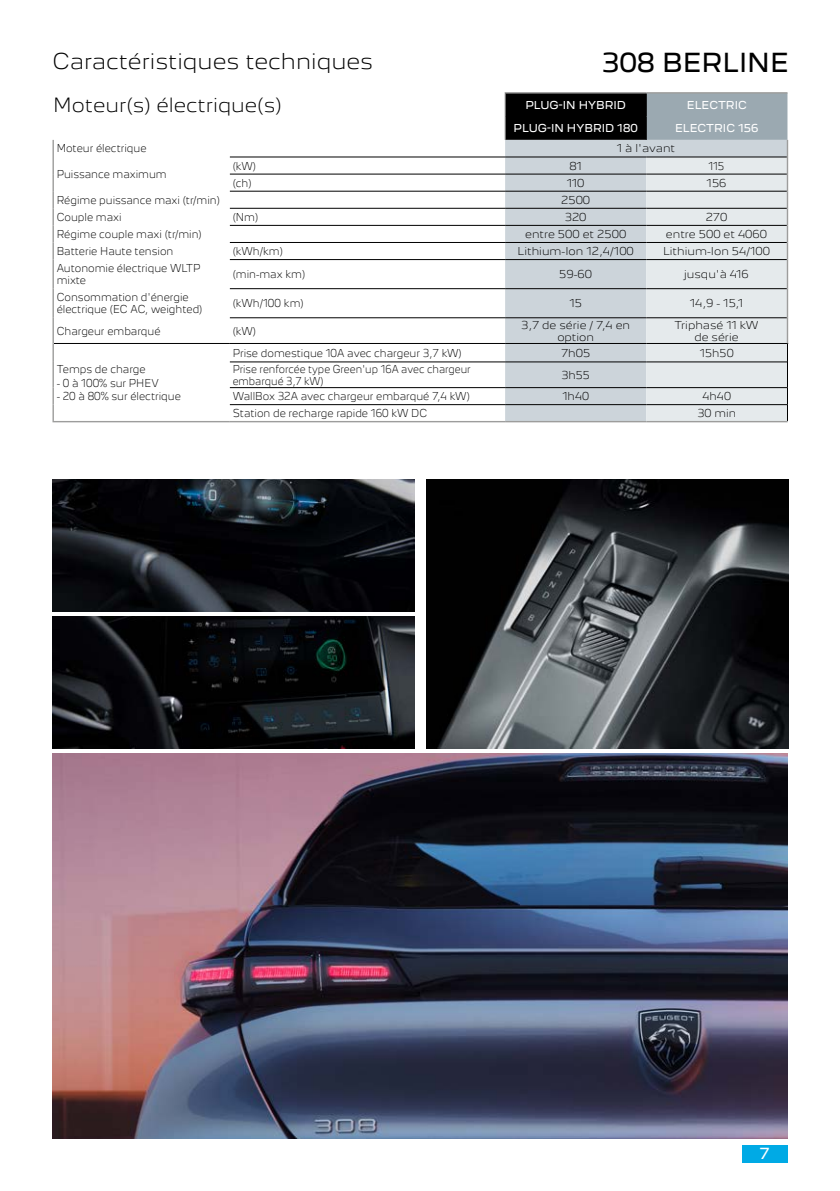
<style>
.page{position:relative;width:840px;height:1191px;background:#fff}
.page>*{position:absolute;margin:0;border:0;box-sizing:border-box;transform-origin:0 0}
.t1{font:24px "Peugeot New";color:#000}
.t2{font:300 20px "Peugeot New";color:#000}
.t3{font:300 18px "Peugeot New";color:#000}
.t4{font:14px "Peugeot New";color:#fff}
.t5{font:300 10px/12px "Peugeot New";color:#000;scale:.9 1}
.t6{font:300 10px/12px "Peugeot New";color:#000;text-align:center}
.t7{font:300 10px/12px "Peugeot New";color:#000;scale:.86 1}
.t8{font:10px "Peugeot New";color:#fff}
</style>
<div class="page">
<img style="left:52px;top:480px;width:362px;height:131px">
<img style="left:52px;top:616px;width:362px;height:132px">
<img style="left:426px;top:480px;width:362px;height:268px">
<img style="left:52px;top:754px;width:734px;height:384px">
<div style="left:741px;top:1145px;width:46px;height:17px;background:#00aae5"></div>
<svg style="left:229px;top:156px;width:275px;height:250px"></svg>
<hr style="left:54px;top:343px;width:176px;height:1px;background:#000">
<hr style="left:230px;top:343px;width:275px;height:1px;background:#000">
<hr style="left:230px;top:361px;width:275px;height:1px;background:#000">
<hr style="left:230px;top:387px;width:275px;height:1px;background:#000">
<hr style="left:230px;top:404px;width:275px;height:1px;background:#000">
<svg style="left:52px;top:343px;width:2px;height:19px"></svg>
<hr style="left:52px;top:362px;width:2px;height:25px;background:#9d9d9c">
<svg style="left:52px;top:387px;width:2px;height:34px"></svg>
<svg style="left:52px;top:140px;width:2px;height:119px"></svg>
<hr style="left:52px;top:259px;width:2px;height:30px;background:#9d9d9c">
<hr style="left:52px;top:289px;width:2px;height:29px;background:#9d9d9c">
<hr style="left:52px;top:318px;width:2px;height:25px;background:#9d9d9c">
<hr style="left:52px;top:421px;width:178px;height:1px;background:#9d9d9c">
<hr style="left:230px;top:421px;width:275px;height:1px;background:#9d9d9c">
<hr style="left:505px;top:421px;width:141px;height:1px;background:#9d9d9c">
<hr style="left:646px;top:421px;width:141px;height:1px;background:#9d9d9c">
<hr style="left:230px;top:157px;width:275px;height:1px;background:#000">
<hr style="left:230px;top:174px;width:275px;height:1px;background:#000">
<hr style="left:230px;top:191px;width:275px;height:1px;background:#000">
<hr style="left:230px;top:208px;width:275px;height:1px;background:#000">
<hr style="left:230px;top:225px;width:275px;height:1px;background:#000">
<hr style="left:230px;top:242px;width:275px;height:1px;background:#000">
<hr style="left:230px;top:259px;width:275px;height:1px;background:#000">
<hr style="left:230px;top:288px;width:275px;height:1px;background:#000">
<hr style="left:230px;top:317px;width:275px;height:1px;background:#000">
<hr style="left:504px;top:92px;width:142px;height:2px;background:#9d9d9c">
<hr style="left:646px;top:92px;width:141px;height:2px;background:#9d9d9c">
<svg style="left:504px;top:93px;width:283px;height:328px;background:#bbc2c6"></svg>
<h2 class="t2" style="left:52px;top:44px;width:322px">Caractéristiques techniques</h2>
<h1 class="t1" style="left:601px;top:42px;width:188px">308 BERLINE</h1>
<h3 class="t3" style="left:53px;top:90px;width:230px">Moteur(s) électrique(s)</h3>
<p class="t8" style="left:525px;top:96px;width:102px">PLUG-IN HYBRID</p>
<p class="t8" style="left:686px;top:96px;width:61px">ELECTRIC</p>
<p class="t8" style="left:513px;top:120px;width:125px">PLUG-IN HYBRID 180</p>
<p class="t8" style="left:674px;top:120px;width:85px">ELECTRIC 156</p>
<p class="t5" style="left:57px;top:142px;width:101px">Moteur électrique</p>
<p class="t6" style="left:616px;top:142px;width:60px">1 à l'avant</p>
<p class="t5" style="left:57px;top:167px;width:124px">Puissance maximum</p>
<p class="t5" style="left:232px;top:159px;width:28px">(kW)</p>
<p class="t6" style="left:569px;top:159px;width:14px">81</p>
<p class="t5" style="left:708px;top:159px;width:19px">115</p>
<p class="t5" style="left:232px;top:176px;width:23px">(ch)</p>
<p class="t6" style="left:566px;top:176px;width:19px">110</p>
<p class="t6" style="left:706px;top:176px;width:21px">156</p>
<p class="t5" style="left:57px;top:193px;width:183px">Régime puissance maxi (tr/min)</p>
<p class="t6" style="left:561px;top:193px;width:31px">2500</p>
<p class="t5" style="left:57px;top:210px;width:73px">Couple maxi</p>
<p class="t5" style="left:232px;top:210px;width:30px">(Nm)</p>
<p class="t6" style="left:564px;top:210px;width:23px">320</p>
<p class="t6" style="left:705px;top:210px;width:23px">270</p>
<p class="t5" style="left:57px;top:227px;width:163px">Régime couple maxi (tr/min)</p>
<p class="t6" style="left:525px;top:227px;width:103px">entre 500 et 2500</p>
<p class="t6" style="left:665px;top:227px;width:103px">entre 500 et 4060</p>
<p class="t5" style="left:57px;top:244px;width:131px">Batterie Haute tension</p>
<p class="t5" style="left:232px;top:244px;width:57px">(kWh/km)</p>
<p class="t6" style="left:517px;top:244px;width:118px">Lithium-Ion 12,4/100</p>
<p class="t6" style="left:662px;top:244px;width:108px">Lithium-Ion 54/100</p>
<p class="t5" style="left:57px;top:261px;width:161px">Autonomie électrique WLTP mixte</p>
<p class="t5" style="left:232px;top:267px;width:82px">(min-max km)</p>
<p class="t6" style="left:559px;top:267px;width:34px">59-60</p>
<p class="t6" style="left:683px;top:267px;width:66px">jusqu'à 416</p>
<p class="t5" style="left:57px;top:290px;width:163px">Consommation d'énergie électrique (EC AC, weighted)</p>
<p class="t5" style="left:232px;top:296px;width:80px">(kWh/100 km)</p>
<p class="t6" style="left:569px;top:296px;width:14px">15</p>
<p class="t6" style="left:689px;top:296px;width:55px">14,9 - 15,1</p>
<p class="t5" style="left:57px;top:324px;width:117px">Chargeur embarqué</p>
<p class="t5" style="left:232px;top:324px;width:28px">(kW)</p>
<p class="t6" style="left:521px;top:318px;width:110px">3,7 de série / 7,4 en option</p>
<p class="t6" style="left:674px;top:318px;width:86px">Triphasé 11 kW de série</p>
<p class="t5" style="left:57px;top:362px;width:100px">Temps de charge</p>
<p class="t5" style="left:57px;top:376px;width:115px">- 0 à 100% sur PHEV</p>
<p class="t5" style="left:57px;top:389px;width:139px">- 20 à 80% sur électrique</p>
<p class="t5" style="left:232px;top:346px;width:256px">Prise domestique 10A avec chargeur 3,7 kW)</p>
<p class="t6" style="left:560px;top:346px;width:31px">7h05</p>
<p class="t6" style="left:699px;top:346px;width:35px">15h50</p>
<p class="t7" style="left:232px;top:362px;width:278px">Prise renforcée type Green'up 16A avec chargeur embarqué 3,7 kW)</p>
<p class="t6" style="left:561px;top:368px;width:30px">3h55</p>
<p class="t5" style="left:232px;top:389px;width:265px">WallBox 32A avec chargeur embarqué 7,4 kW)</p>
<p class="t6" style="left:562px;top:389px;width:28px">1h40</p>
<p class="t6" style="left:702px;top:389px;width:30px">4h40</p>
<p class="t5" style="left:232px;top:406px;width:217px">Station de recharge rapide 160 kW DC</p>
<p class="t6" style="left:697px;top:406px;width:40px">30 min</p>
<h3 class="t4" style="left:759px;top:1142px;width:12px">7</h3>
</div>
